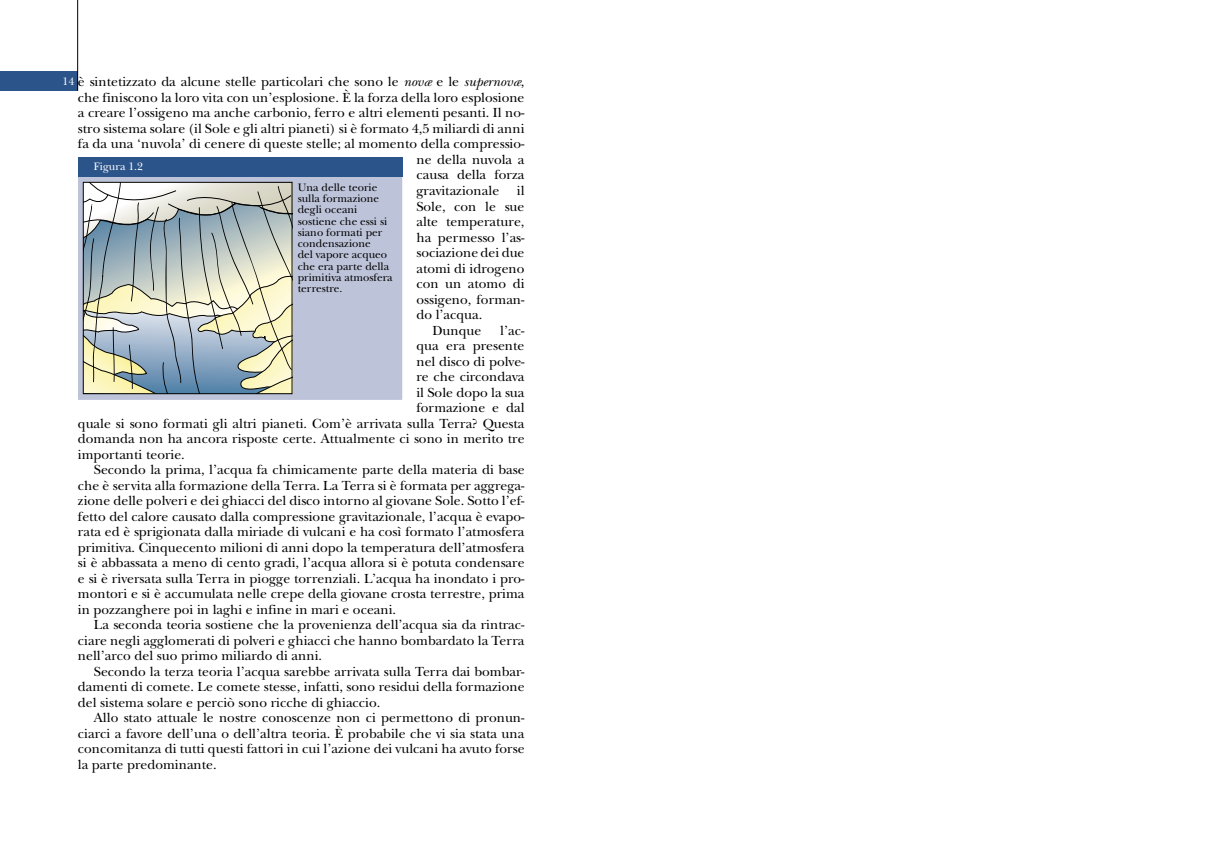
<style>
.page{position:relative;width:1205px;height:851px;background:#fff}
.page>*{position:absolute;margin:0;border:0;box-sizing:border-box;transform-origin:0 0}
.t1{font:13.75px "New Baskerville";color:#000}
.t2{font:11.25px/11.2px "New Baskerville";color:#000}
.t3{font:11.25px "New Baskerville";color:#fff}
.s1{font-style:italic}
</style>
<div class="page">
<div style="left:78px;top:169px;width:324px;height:231px;background:#bdc3d9"></div>
<svg style="left:85px;top:184px;width:205px;height:208px;background:#b9c2bc"></svg>
<div style="left:83px;top:182px;width:209px;height:212px;border:1px solid #000"></div>
<div style="left:78px;top:157px;width:324px;height:20px;background:#2b548a"></div>
<div style="left:0;top:71px;width:78px;height:20px;background:#2b548a"></div>
<hr style="left:77px;top:0;width:1px;height:91px;background:#000">
<p class="t1" style="left:78px;top:74px;width:448px">è sintetizzato da alcune stelle particolari che sono le <span class="s1">novæ</span> e le <span class="s1">supernovæ</span>,</p>
<p class="t1" style="left:78px;top:89px;width:448px">che finiscono la loro vita con un’esplosione. È la forza della loro esplosione</p>
<p class="t1" style="left:78px;top:105px;width:448px">a creare l’ossigeno ma anche carbonio, ferro e altri elementi pesanti. Il no-</p>
<p class="t1" style="left:78px;top:120px;width:448px">stro sistema solare (il Sole e gli altri pianeti) si è formato 4,5 miliardi di anni</p>
<p class="t1" style="left:78px;top:136px;width:448px">fa da una ‘nuvola’ di cenere di queste stelle; al momento della compressio-</p>
<p class="t1" style="left:416px;top:151px;width:110px">ne della nuvola a</p>
<p class="t1" style="left:416px;top:167px;width:110px">causa della forza</p>
<p class="t1" style="left:416px;top:182px;width:84px">gravitazionale</p>
<p class="t1" style="left:517px;top:182px;width:9px">il</p>
<p class="t1" style="left:416px;top:198px;width:110px">Sole, con le sue</p>
<p class="t1" style="left:416px;top:213px;width:110px">alte temperature,</p>
<p class="t1" style="left:416px;top:229px;width:110px">ha permesso l’as-</p>
<p class="t1" style="left:416px;top:244px;width:110px">sociazione dei due</p>
<p class="t1" style="left:416px;top:260px;width:110px">atomi di idrogeno</p>
<p class="t1" style="left:416px;top:275px;width:110px">con un atomo di</p>
<p class="t1" style="left:416px;top:291px;width:110px">ossigeno, forman-</p>
<p class="t1" style="left:416px;top:306px;width:68px">do l’acqua.</p>
<p class="t1" style="left:432px;top:322px;width:50px">Dunque</p>
<p class="t1" style="left:500px;top:322px;width:26px">l’ac-</p>
<p class="t1" style="left:416px;top:337px;width:110px">qua era presente</p>
<p class="t1" style="left:416px;top:353px;width:110px">nel disco di polve-</p>
<p class="t1" style="left:416px;top:368px;width:110px">re che circondava</p>
<p class="t1" style="left:416px;top:384px;width:110px">il Sole dopo la sua</p>
<p class="t1" style="left:416px;top:399px;width:110px">formazione e dal</p>
<p class="t1" style="left:78px;top:415px;width:448px">quale si sono formati gli altri pianeti. Com’è arrivata sulla Terra? Questa</p>
<p class="t1" style="left:78px;top:430px;width:448px">domanda non ha ancora risposte certe. Attualmente ci sono in merito tre</p>
<p class="t1" style="left:78px;top:446px;width:108px">importanti teorie.</p>
<p class="t1" style="left:94px;top:461px;width:432px">Secondo la prima, l’acqua fa chimicamente parte della materia di base</p>
<p class="t1" style="left:78px;top:477px;width:448px">che è servita alla formazione della Terra. La Terra si è formata per aggrega-</p>
<p class="t1" style="left:78px;top:492px;width:448px">zione delle polveri e dei ghiacci del disco intorno al giovane Sole. Sotto l’ef-</p>
<p class="t1" style="left:78px;top:508px;width:448px">fetto del calore causato dalla compressione gravitazionale, l’acqua è evapo-</p>
<p class="t1" style="left:78px;top:523px;width:448px">rata ed è sprigionata dalla miriade di vulcani e ha così formato l’atmosfera</p>
<p class="t1" style="left:78px;top:539px;width:448px">primitiva. Cinquecento milioni di anni dopo la temperatura dell’atmosfera</p>
<p class="t1" style="left:78px;top:554px;width:448px">si è abbassata a meno di cento gradi, l’acqua allora si è potuta condensare</p>
<p class="t1" style="left:78px;top:570px;width:448px">e si è riversata sulla Terra in piogge torrenziali. L’acqua ha inondato i pro-</p>
<p class="t1" style="left:78px;top:585px;width:448px">montori e si è accumulata nelle crepe della giovane crosta terrestre, prima</p>
<p class="t1" style="left:78px;top:601px;width:320px">in pozzanghere poi in laghi e infine in mari e oceani.</p>
<p class="t1" style="left:94px;top:616px;width:432px">La seconda teoria sostiene che la provenienza dell’acqua sia da rintrac-</p>
<p class="t1" style="left:78px;top:632px;width:448px">ciare negli agglomerati di polveri e ghiacci che hanno bombardato la Terra</p>
<p class="t1" style="left:78px;top:647px;width:246px">nell’arco del suo primo miliardo di anni.</p>
<p class="t1" style="left:94px;top:663px;width:432px">Secondo la terza teoria l’acqua sarebbe arrivata sulla Terra dai bombar-</p>
<p class="t1" style="left:78px;top:678px;width:448px">damenti di comete. Le comete stesse, infatti, sono residui della formazione</p>
<p class="t1" style="left:78px;top:694px;width:304px">del sistema solare e perciò sono ricche di ghiaccio.</p>
<p class="t1" style="left:94px;top:709px;width:432px">Allo stato attuale le nostre conoscenze non ci permettono di pronun-</p>
<p class="t1" style="left:78px;top:725px;width:448px">ciarci a favore dell’una o dell’altra teoria. È probabile che vi sia stata una</p>
<p class="t1" style="left:78px;top:740px;width:448px">concomitanza di tutti questi fattori in cui l’azione dei vulcani ha avuto forse</p>
<p class="t1" style="left:78px;top:756px;width:140px">la parte predominante.</p>
<p class="t3" style="left:63px;top:75px;width:13px">14</p>
<p class="t3" style="left:94px;top:160px;width:51px">Figura 1.2</p>
<p class="t2" style="left:298px;top:181px;width:96px">Una delle teorie sulla formazione degli oceani sostiene che essi si siano formati per condensazione<br>del vapore acqueo che era parte della primitiva atmosfera terrestre.</p>
</div>
